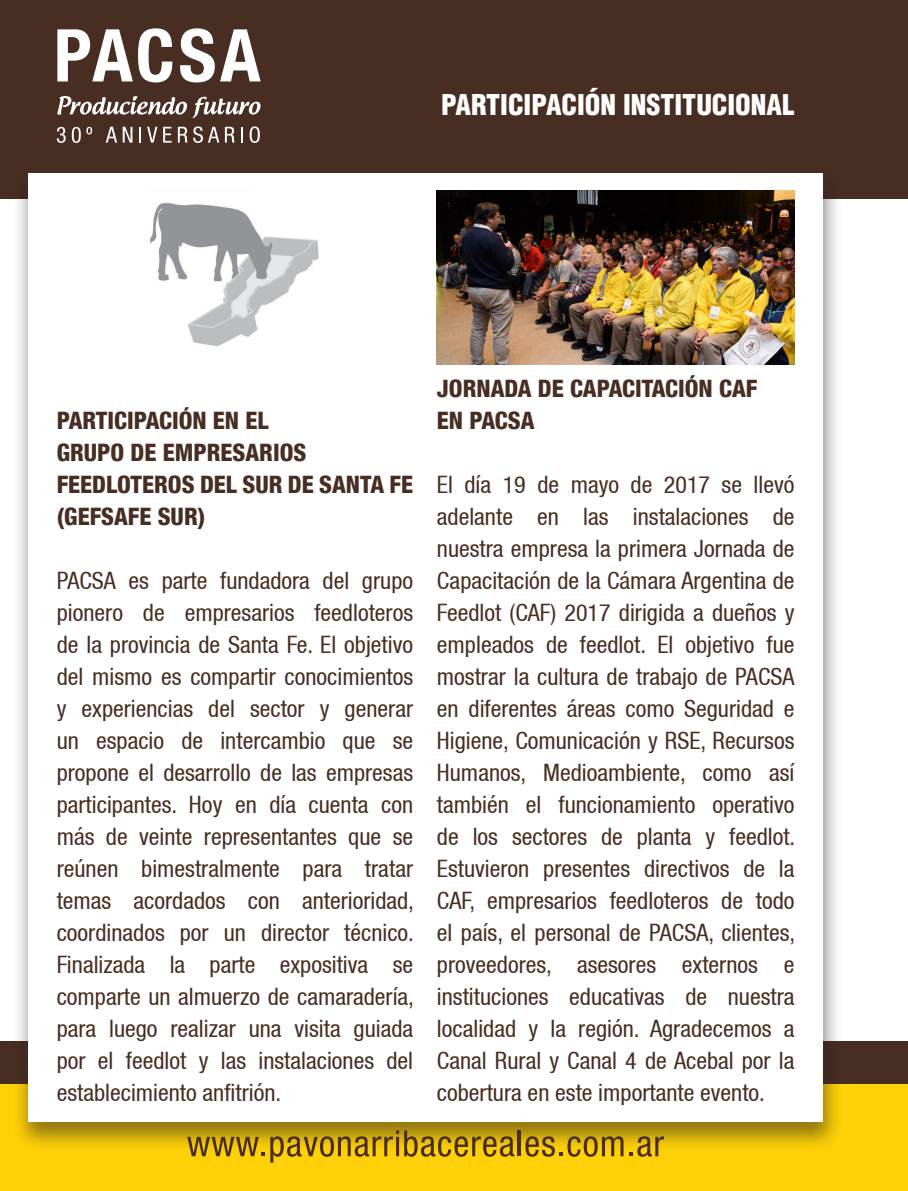
<style>
.page{position:relative;width:908px;height:1191px;background:#fff}
.page>*{position:absolute;margin:0;border:0;box-sizing:border-box;transform-origin:0 0}
.t1{font:900 condensed 28px "Helvetica";color:#fff}
.t2{font:condensed 24px/32px "Helvetica 57";color:#482d23;text-align:justify}
.t3{font:800 condensed 24px/32px "Helvetica 87";color:#482d23}
</style>
<div class="page">
<div style="left:0;top:0;width:907px;height:198px;background:#482d23"></div>
<div style="left:0;top:1072px;width:907px;height:119px;background:#fed006"></div>
<div style="left:0;top:1041px;width:907px;height:42px;background:#482d23"></div>
<div style="left:12px;top:167px;width:830px;height:985px;background:#231f20;opacity:.5"></div>
<div style="left:28px;top:173px;width:794px;height:948px;background:#fff"></div>
<svg style="left:187px;top:1136px;width:77px;height:20px"></svg>
<svg style="left:270px;top:1130px;width:244px;height:32px"></svg>
<hr style="left:517px;top:1130px;width:3px;height:26px;background:#482d23">
<svg style="left:525px;top:1136px;width:98px;height:20px"></svg>
<svg style="left:629px;top:1136px;width:34px;height:20px"></svg>
<svg style="left:57px;top:28px;width:115px;height:54px"></svg>
<svg style="left:180px;top:28px;width:80px;height:54px"></svg>
<svg style="left:57px;top:96px;width:203px;height:22px"></svg>
<svg style="left:57px;top:127px;width:9px;height:16px"></svg>
<svg style="left:72px;top:127px;width:20px;height:16px"></svg>
<svg style="left:106px;top:127px;width:11px;height:16px"></svg>
<svg style="left:123px;top:127px;width:9px;height:16px"></svg>
<svg style="left:139px;top:127px;width:2px;height:16px"></svg>
<svg style="left:147px;top:127px;width:10px;height:16px"></svg>
<svg style="left:163px;top:127px;width:8px;height:16px"></svg>
<svg style="left:178px;top:126px;width:41px;height:17px"></svg>
<svg style="left:225px;top:127px;width:10px;height:16px"></svg>
<svg style="left:241px;top:127px;width:2px;height:16px"></svg>
<svg style="left:249px;top:126px;width:11px;height:17px"></svg>
<img style="left:437px;top:190px;width:357px;height:175px">
<img style="left:150px;top:203px;width:169px;height:144px">
<p class="t1" style="left:441px;top:87px;width:355px">PARTICIPACIÓN INSTITUCIONAL</p>
<p class="t3" style="left:57px;top:403px;width:213px">PARTICIPACIÓN EN EL</p>
<p class="t3" style="left:57px;top:435px;width:251px">GRUPO DE EMPRESARIOS</p>
<p class="t3" style="left:57px;top:467px;width:358px">FEEDLOTEROS DEL SUR DE SANTA FE (GEFSAFE SUR)</p>
<p class="t2" style="left:57px;top:564px;width:358px">PACSA es parte fundadora del grupo pionero de empresarios feedloteros de la provincia de Santa Fe. El objetivo del mismo es compartir conocimientos y experiencias del sector y generar un espacio de intercambio que se propone el desarrollo de las empresas participantes. Hoy en día cuenta con más de veinte representantes que se reúnen bimestralmente para tratar temas acordados con anterioridad, coordinados por un director técnico.<br>Finalizada la parte expositiva se comparte un almuerzo de camaradería, para luego realizar una visita guiada por el feedlot y las instalaciones del establecimiento anfitrión.</p>
<p class="t3" style="left:437px;top:371px;width:322px">JORNADA DE CAPACITACIÓN CAF</p>
<p class="t3" style="left:437px;top:403px;width:99px">EN PACSA</p>
<p class="t2" style="left:437px;top:468px;width:360px">El día 19 de mayo de 2017 se llevó adelante en las instalaciones de nuestra empresa la primera Jornada de Capacitación de la Cámara Argentina de Feedlot (CAF) 2017 dirigida a dueños y empleados de feedlot. El objetivo fue mostrar la cultura de trabajo de PACSA en diferentes áreas como Seguridad e Higiene, Comunicación y RSE, Recursos Humanos, Medioambiente, como así también el funcionamiento operativo de los sectores de planta y feedlot.<br>Estuvieron presentes directivos de la CAF, empresarios feedloteros de todo el país, el personal de PACSA, clientes, proveedores, asesores externos e instituciones educativas de nuestra localidad y la región. Agradecemos a Canal Rural y Canal 4 de Acebal por la cobertura en este importante evento.</p>
</div>
